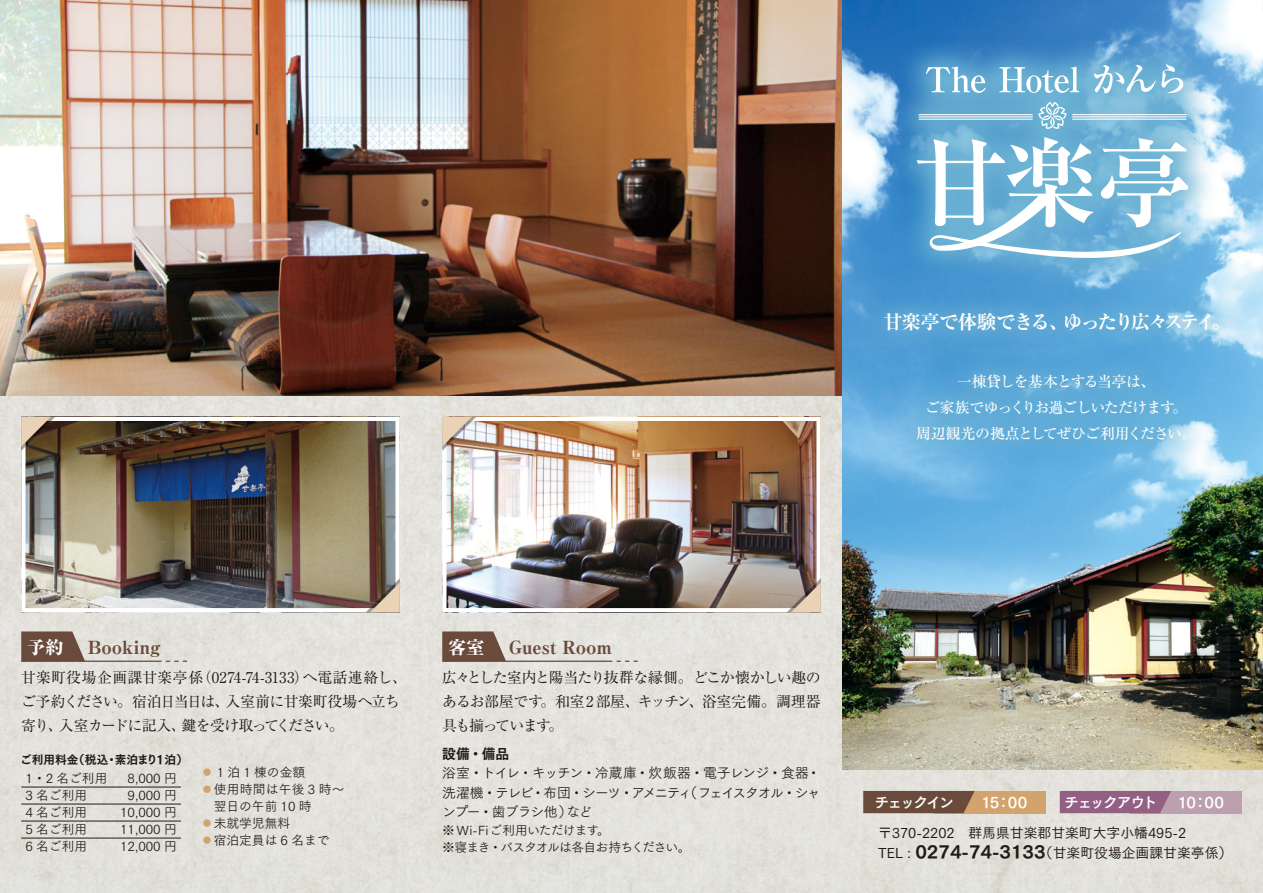
<style>
.page{position:relative;width:1263px;height:893px;background:#fff}
.page>*{position:absolute;margin:0;border:0;box-sizing:border-box;transform-origin:0 0}
.t1{font:700 expanded 19.2px "Ryumin Pr 6 N";letter-spacing:-.03em;color:#fff}
.t2{font:700 expanded 19.2px "Ryumin Pr 6 N";letter-spacing:-.13em;color:#fff}
.t3{font:700 expanded 19.2px "Ryumin Pr 6 N";letter-spacing:-.07em;color:#fff}
.t4{font:800 18px "Ryumin Pr 6 N";color:#6a4b3b}
.t5{font:16.65px "Tsuku Go Pro E";color:#231916}
.t6{font:14.85px/24.5px "Ryumin Pr 6 N";letter-spacing:-.04em;color:#231916;text-align:right}
.t7{font:500 14.85px/26.1px "Ryumin Pr 6 N";letter-spacing:-.055em;color:#fff}
.t8{font:14.85px/24.5px "Ryumin Pr 6 N";letter-spacing:-.105em;color:#231916}
.t9{font:14.85px "Tsuku Go Pro B";letter-spacing:-.105em;color:#fff}
.t10{font:14.85px "Ryumin Pr 6 N";letter-spacing:-.01em;color:#231916}
.t11{font:14.85px "Ryumin Pr 6 N";letter-spacing:.015em;color:#231916}
.t12{font:14.85px "Ryumin Pr 6 N";letter-spacing:-.085em;color:#231916}
.t13{font:13.8px/19.2px "Tsuku Go Pro R";letter-spacing:-.08em;color:#231916}
.t14{font:13.8px/19.2px "Tsuku Go Pro M";color:#231916}
.t15{font:13.8px "Tsuku Go Pro E";color:#231916}
.t16{font:12.75px "Tsuku Go Pro R";color:#231916}
.t17{font:12.75px/17px "Tsuku Go Pro R";letter-spacing:-.06em;color:#231916}
.t18{font:12.75px "Tsuku Go Pro R";letter-spacing:.02em;color:#231916}
.t19{font:11.7px "Tsuku Go Pro E";color:#231916}
.s1{color:#fff}
.s2{color:#d2a36c}
</style>
<div class="page">
<img style="left:0;top:395px;width:1263px;height:498px">
<img style="left:842px;top:0;width:421px;height:770px">
<img style="left:0;top:0;width:842px;height:395px">
<img style="left:26px;top:422px;width:369px;height:185px">
<div style="left:21px;top:417px;width:379px;height:195px;border:4px solid #fff"></div>
<img style="left:447px;top:422px;width:369px;height:185px">
<div style="left:442px;top:417px;width:379px;height:195px;border:4px solid #fff"></div>
<svg style="left:895px;top:353px;width:313px;height:110px;fill:#60acd9"></svg>
<hr style="left:21px;top:787px;width:92px;height:1px;background:#231916">
<hr style="left:113px;top:787px;width:68px;height:1px;background:#231916">
<hr style="left:21px;top:804px;width:92px;height:1px;background:#231916">
<hr style="left:113px;top:804px;width:68px;height:1px;background:#231916">
<hr style="left:21px;top:821px;width:92px;height:1px;background:#231916">
<hr style="left:113px;top:821px;width:68px;height:1px;background:#231916">
<hr style="left:21px;top:838px;width:92px;height:1px;background:#231916">
<hr style="left:113px;top:838px;width:68px;height:1px;background:#231916">
<svg style="left:863px;top:290px;width:377px;height:63px;fill:#58a4d6"></svg>
<div style="left:1130px;top:791px;width:112px;height:22px;background:#bda0b0"></div>
<div style="left:1060px;top:791px;width:111px;height:22px;background:#935f83"></div>
<div style="left:934px;top:791px;width:111px;height:22px;background:#d2a36c"></div>
<div style="left:863px;top:791px;width:112px;height:22px;background:#6a4b3b"></div>
<hr style="left:21px;top:661px;width:141px;height:1px;background:#6a4b3b">
<svg style="left:166px;top:661px;width:21px;height:1px"></svg>
<hr style="left:442px;top:661px;width:170px;height:1px;background:#6a4b3b">
<svg style="left:617px;top:661px;width:21px;height:1px"></svg>
<svg style="left:21px;top:631px;width:64px;height:30px"></svg>
<svg style="left:442px;top:631px;width:64px;height:30px"></svg>
<svg style="left:21px;top:417px;width:34px;height:34px"></svg>
<svg style="left:442px;top:417px;width:34px;height:34px"></svg>
<svg style="left:366px;top:578px;width:34px;height:34px"></svg>
<svg style="left:787px;top:578px;width:34px;height:34px"></svg>
<svg style="left:886px;top:34px;width:333px;height:256px"></svg>
<svg style="left:926px;top:67px;width:60px;height:26px"></svg>
<svg style="left:999px;top:67px;width:80px;height:26px"></svg>
<svg style="left:1094px;top:64px;width:89px;height:29px"></svg>
<svg style="left:917px;top:137px;width:271px;height:121px"></svg>
<svg style="left:1038px;top:102px;width:28px;height:27px"></svg>
<hr style="left:919px;top:114px;width:114px;height:1px;background:#fff">
<hr style="left:919px;top:116px;width:114px;height:1px;background:#fff">
<hr style="left:919px;top:119px;width:114px;height:1px;background:#fff">
<hr style="left:1072px;top:114px;width:114px;height:1px;background:#fff">
<hr style="left:1072px;top:116px;width:114px;height:1px;background:#fff">
<hr style="left:1072px;top:119px;width:114px;height:1px;background:#fff">
<h1 class="t1" style="left:883px;top:307px;width:186px">甘楽亭で体験できる、</h1>
<h1 class="t2" style="left:1063px;top:307px;width:154px">ゆったり広々ステイ</h1>
<h1 class="t3" style="left:1212px;top:307px;width:21px">。</h1>
<p class="t7" style="left:957px;top:367px;width:200px">一棟貸しを基本とする当亭は、</p>
<p class="t7" style="left:916px;top:394px;width:282px;text-indent:9px">ご家族でゆっくりお過ごしいただけます<br>周辺観光の拠点としてぜひご利用ください。</p>
<p class="t7" style="left:1172px;top:394px;width:16px">。</p>
<h2 class="t4" style="left:27px;top:633px;width:134px"><span class="s1">予約</span>　 Booking</h2>
<p class="t10" style="left:197px;top:665px;width:113px">（0274-74-3133）</p>
<p class="t11" style="left:21px;top:665px;width:184px">甘楽町役場企画課甘楽亭係</p>
<p class="t6" style="left:303px;top:664px;width:106px">へ電話連絡し、</p>
<p class="t6" style="left:226px;top:688px;width:176px">入室前に甘楽町役場へ立ち</p>
<p class="t8" style="left:182px;top:688px;width:164px;text-indent:-161px">ご予約ください。宿泊日当日は、<br>鍵を受け取ってください。</p>
<p class="t6" style="left:59px;top:713px;width:128px">入室カードに記入、</p>
<p class="t6" style="left:21px;top:713px;width:43px">寄り、</p>
<p class="t19" style="left:20px;top:749px;width:60px">ご利用料金</p>
<p class="t19" style="left:73px;top:749px;width:37px">（税込</p>
<p class="t19" style="left:115px;top:749px;width:75px">素泊まり1泊(</p>
<p class="t19" style="left:106px;top:749px;width:13px">・</p>
<p class="t16" style="left:26px;top:768px;width:83px">・1 2 名ご利用</p>
<p class="t16" style="left:127px;top:768px;width:51px">8,000 円</p>
<p class="t16" style="left:26px;top:785px;width:63px">3 名ご利用</p>
<p class="t16" style="left:127px;top:785px;width:51px">9,000 円</p>
<p class="t16" style="left:26px;top:802px;width:63px">4 名ご利用</p>
<p class="t16" style="left:120px;top:802px;width:58px">10,000 円</p>
<p class="t16" style="left:26px;top:819px;width:63px">5 名ご利用</p>
<p class="t16" style="left:120px;top:819px;width:58px">11,000 円</p>
<p class="t16" style="left:26px;top:836px;width:63px">6 名ご利用</p>
<p class="t16" style="left:120px;top:836px;width:58px">12,000 円</p>
<p class="t16" style="left:201px;top:762px;width:106px"><span class="s2">◦</span> 1 泊 1 棟の金額</p>
<p class="t18" style="left:201px;top:779px;width:145px"><span class="s2">◦</span>使用時間は午後 3 時~</p>
<p class="t16" style="left:214px;top:796px;width:99px">翌日の午前 10 時</p>
<p class="t16" style="left:201px;top:813px;width:91px"><span class="s2">◦</span>未就学児無料</p>
<p class="t16" style="left:201px;top:830px;width:130px"><span class="s2">◦</span>宿泊定員は 6 名まで</p>
<h2 class="t4" style="left:448px;top:633px;width:165px"><span class="s1">客室</span>　 Guest Room</h2>
<p class="t6" style="left:442px;top:664px;width:380px">広々とした室内と陽当たり抜群な縁側。どこか懐かしい趣の、浴室完備。調理器</p>
<p class="t6" style="left:540px;top:688px;width:153px">。和室2 部屋、キッチン</p>
<p class="t6" style="left:442px;top:688px;width:102px">あるお部屋です</p>
<p class="t12" style="left:442px;top:714px;width:110px">具も揃っています</p>
<p class="t15" style="left:442px;top:742px;width:68px">設備・備品</p>
<p class="t6" style="left:549px;top:713px;width:16px">。</p>
<p class="t13" style="left:683px;top:762px;width:139px;text-indent:-241px">浴室・トイレ・キッチン・冷蔵庫・炊飯器・電子レンジ・食器（フェイスタオル・シャ</p>
<p class="t13" style="left:807px;top:762px;width:15px">・</p>
<p class="t13" style="left:531px;top:781px;width:104px">・布団・シーツ・</p>
<p class="t13" style="left:442px;top:781px;width:93px">洗濯機・テレビ</p>
<p class="t13" style="left:631px;top:781px;width:62px">アメニティ</p>
<p class="t13" style="left:442px;top:800px;width:131px">ンプー・歯ブラシ他）</p>
<p class="t13" style="left:566px;top:800px;width:28px">など</p>
<p class="t17" style="left:442px;top:820px;width:250px">※ Wi-Fiご利用いただけます<br>※寝まき・バスタオルは各自お持ちください。</p>
<p class="t16" style="left:597px;top:819px;width:14px">。</p>
<p class="t9" style="left:1064px;top:789px;width:95px">チェックアウト</p>
<p class="t9" style="left:874px;top:789px;width:81px">チェックイン</p>
<p class="t14" style="left:1039px;top:822px;width:195px;text-indent:-161px">〒370-2202　群馬県甘楽郡甘楽町大字小幡495-2<br>（甘楽町役場企画課甘楽亭係(</p>
<p class="t9" style="left:981px;top:789px;width:48px">15：00</p>
<p class="t9" style="left:1178px;top:789px;width:48px">10：00</p>
<h3 class="t5" style="left:915px;top:836px;width:132px">0274-74-3133</h3>
<p class="t14" style="left:878px;top:841px;width:34px">TEL :</p>
</div>
